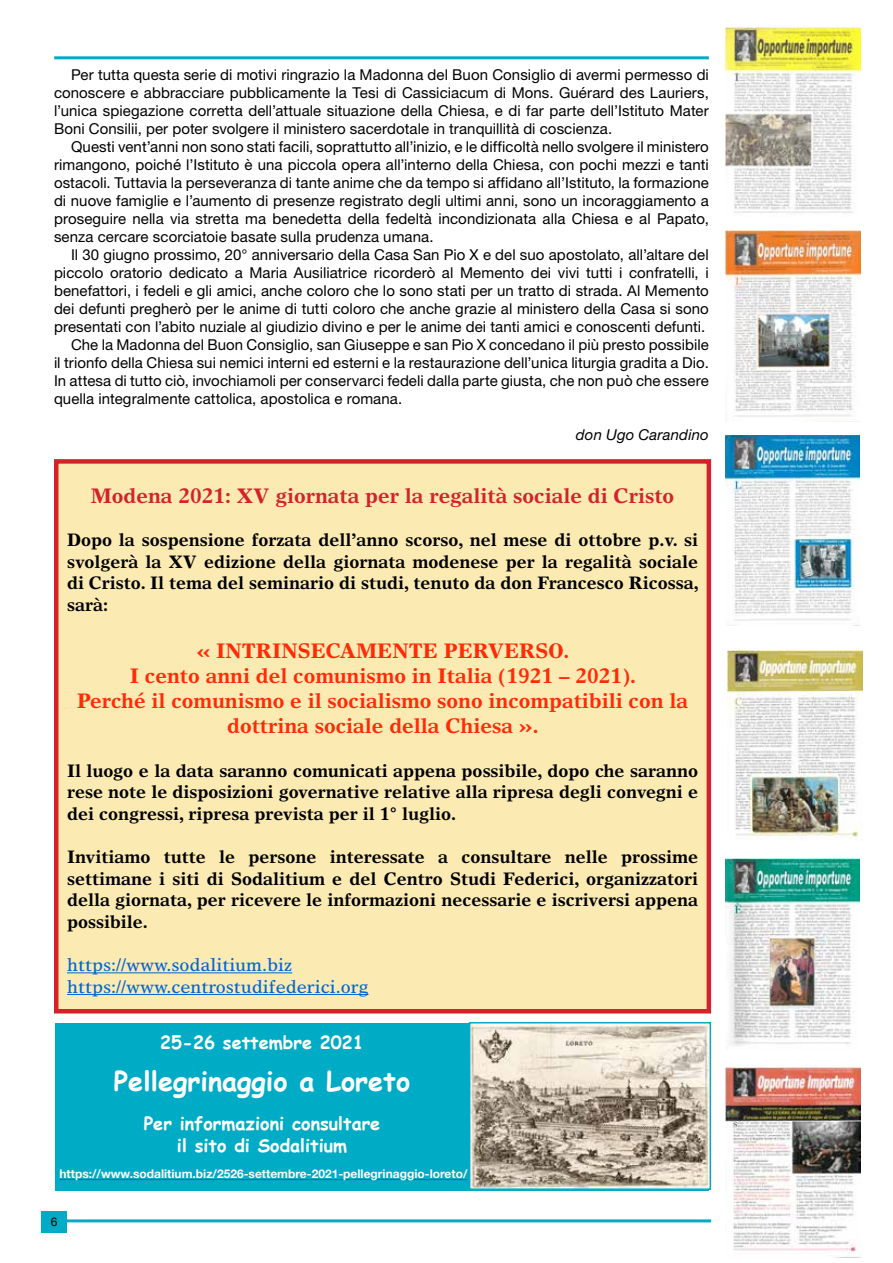
<style>
.page{position:relative;width:893px;height:1263px;background:#fff}
.page>*{position:absolute;margin:0;border:0;box-sizing:border-box;transform-origin:0 0}
.t1{font:700 27px "Comic Sans MS";color:#fff}
.t2{font:700 21px/25.2px "Times Europa";color:#ff2b06;text-align:center}
.t3{font:700 21px "Times Europa";color:#d2232a}
.t4{font:700 18px/21.6px "Times Europa";color:#000;text-align:justify}
.t5{font:18px/21.6px "Times Europa";color:#0065d6}
.t6{font:700 18px/21.6px "Comic Sans MS";color:#fff;text-align:center}
.t7{font:15px/18px "Helvetica Neue";letter-spacing:.005em;color:#000;text-align:justify}
.t8{font:italic 15px "Helvetica Neue";letter-spacing:.01em;color:#000}
.t9{font:700 12px "Helvetica Neue";color:#fff}
.t10{font:12px "Helvetica Neue";color:#000}
</style>
<div class="page">
<hr style="left:55px;top:1219px;width:656px;height:3px;background:#00abc5">
<hr style="left:54px;top:56px;width:655px;height:3px;background:#00abc5">
<div style="left:41px;top:1211px;width:26px;height:21px;background:#00abc5"></div>
<img style="left:726px;top:435px;width:133px;height:186px">
<img style="left:728px;top:650px;width:134px;height:189px">
<img style="left:726px;top:859px;width:133px;height:187px">
<img style="left:726px;top:1068px;width:134px;height:190px">
<img style="left:726px;top:231px;width:134px;height:186px">
<img style="left:726px;top:28px;width:134px;height:185px">
<div style="left:56px;top:461px;width:653px;height:550px;background:#fbebb3"></div>
<hr style="left:67px;top:972px;width:225px;height:1px;background:#0065d6">
<hr style="left:67px;top:994px;width:301px;height:1px;background:#0065d6">
<div style="left:54px;top:459px;width:657px;height:554px;border:4px solid #d2232a"></div>
<div style="left:55px;top:1023px;width:654px;height:168px;background:#00abc5"></div>
<hr style="left:60px;top:1179px;width:407px;height:1px;background:#0071a8">
<img style="left:472px;top:1025px;width:236px;height:162px">
<div style="left:469px;top:1022px;width:242px;height:168px;border:2px solid #00abc5"></div>
<p class="t7" style="left:54px;top:65px;width:656px;text-indent:17px">Per tutta questa serie di motivi ringrazio la Madonna del Buon Consiglio di avermi permesso di conoscere e abbracciare pubblicamente la Tesi di Cassiciacum di Mons. Guérard des Lauriers, l’unica spiegazione corretta dell’attuale situazione della Chiesa, e di far parte dell’Istituto Mater Boni Consilii, per poter svolgere il ministero sacerdotale in tranquillità di coscienza.</p>
<p class="t7" style="left:54px;top:137px;width:656px;text-indent:17px">Questi vent’anni non sono stati facili, soprattutto all’inizio, e le difficoltà nello svolgere il ministero rimangono, poiché l’Istituto è una piccola opera all’interno della Chiesa, con pochi mezzi e tanti ostacoli. Tuttavia la perseveranza di tante anime che da tempo si affidano all’Istituto, la formazione di nuove famiglie e l’aumento di presenze registrato degli ultimi anni, sono un incoraggiamento a proseguire nella via stretta ma benedetta della fedeltà incondizionata alla Chiesa e al Papato, senza cercare scorciatoie basate sulla prudenza umana.</p>
<p class="t7" style="left:71px;top:245px;width:639px">Il 30 giugno prossimo, 20° anniversario della Casa San Pio X e del suo apostolato, all’altare del</p>
<p class="t7" style="left:54px;top:263px;width:656px">piccolo oratorio dedicato a Maria Ausiliatrice ricorderò al Memento dei vivi tutti i confratelli, i</p>
<p class="t7" style="left:54px;top:281px;width:656px">benefattori, i fedeli e gli amici, anche coloro che lo sono stati per un tratto di strada. Al Memento</p>
<p class="t7" style="left:54px;top:299px;width:656px">dei defunti pregherò per le anime di tutti coloro che anche grazie al ministero della Casa si sono</p>
<p class="t7" style="left:54px;top:317px;width:653px">presentati con l’abito nuziale al giudizio divino e per le anime dei tanti amici e conoscenti defunti.</p>
<p class="t7" style="left:71px;top:335px;width:639px">Che la Madonna del Buon Consiglio, san Giuseppe e san Pio X concedano il più presto possibile</p>
<p class="t7" style="left:54px;top:353px;width:656px">il trionfo della Chiesa sui nemici interni ed esterni e la restaurazione dell’unica liturgia gradita a Dio.</p>
<p class="t7" style="left:54px;top:371px;width:656px">In attesa di tutto ciò, invochiamoli per conservarci fedeli dalla parte giusta, che non può che essere</p>
<p class="t7" style="left:54px;top:389px;width:350px">quella integralmente cattolica, apostolica e romana.</p>
<p class="t8" style="left:576px;top:425px;width:134px">don Ugo Carandino</p>
<h2 class="t3" style="left:91px;top:483px;width:585px">Modena 2021: XV giornata per la regalità sociale di Cristo</h2>
<p class="t4" style="left:67px;top:529px;width:633px">Dopo la sospensione forzata dell’anno scorso, nel mese di ottobre p.v. si svolgerà la XV edizione della giornata modenese per la regalità sociale di Cristo. Il tema del seminario di studi, tenuto da don Francesco Ricossa, sarà:</p>
<h2 class="t2" style="left:77px;top:637px;width:612px">« INTRINSECAMENTE PERVERSO.<br>I cento anni del comunismo in Italia (1921 – 2021).<br>Perché il comunismo e il socialismo sono incompatibili con la dottrina sociale della Chiesa ».</h2>
<p class="t4" style="left:67px;top:759px;width:633px">Il luogo e la data saranno comunicati appena possibile, dopo che saranno rese note le disposizioni governative relative alla ripresa degli convegni e dei congressi, ripresa prevista per il 1° luglio.</p>
<p class="t4" style="left:67px;top:846px;width:633px">Invitiamo tutte le persone interessate a consultare nelle prossime settimane i siti di Sodalitium e del Centro Studi Federici, organizzatori della giornata, per ricevere le informazioni necessarie e iscriversi appena possibile.</p>
<p class="t5" style="left:67px;top:954px;width:303px">https://www.sodalitium.biz https://www.centrostudifederici.org</p>
<p class="t6" style="left:160px;top:1031px;width:205px">25-26 settembre 2021</p>
<h1 class="t1" style="left:114px;top:1061px;width:298px">Pellegrinaggio a Loreto</h1>
<p class="t6" style="left:144px;top:1112px;width:238px">Per informazioni consultare il sito di Sodalitium</p>
<p class="t9" style="left:60px;top:1167px;width:409px">https://www.sodalitium.biz/2526-settembre-2021-pellegrinaggio-loreto/</p>
<p class="t10" style="left:51px;top:1215px;width:8px">6</p>
</div>
